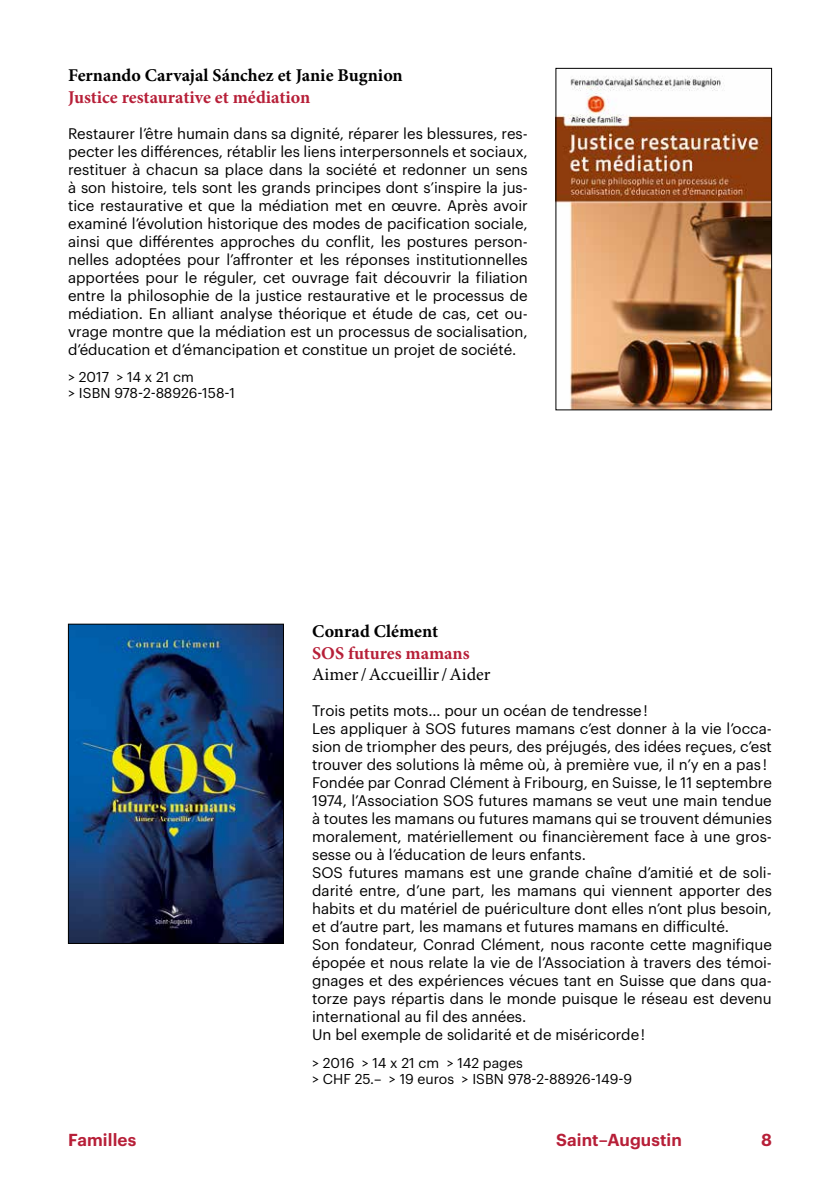
<style>
.page{position:relative;width:840px;height:1191px;background:#fff}
.page>*{position:absolute;margin:0;border:0;box-sizing:border-box;transform-origin:0 0}
.t1{font:700 18px "Minion Pro";color:#000}
.t2{font:700 18px "Minion Pro";color:#b71f38}
.t3{font:18px "Minion Pro";color:#000}
.t4{font:600 17px "Graphik";letter-spacing:.005em;color:#b71f38}
.t5{font:15px/18px "Graphik";color:#000;text-align:justify}
.t6{font:14px/16px "Graphik";color:#000}
</style>
<div class="page">
<img style="left:70px;top:626px;width:211px;height:315px">
<div style="left:68px;top:624px;width:215px;height:319px;border:1px solid #000"></div>
<img style="left:557px;top:76px;width:212px;height:332px">
<div style="left:555px;top:68px;width:216px;height:342px;border:1px solid #000"></div>
<p class="t1" style="left:68px;top:63px;width:336px">Fernando Carvajal Sánchez et Janie Bugnion</p>
<p class="t2" style="left:68px;top:84px;width:243px">Justice restaurative et médiation</p>
<p class="t5" style="left:68px;top:123px;width:461px">Restaurer l’être humain dans sa dignité, réparer les blessures, res&shy;pecter les différences, rétablir les liens interpersonnels et sociaux, restituer à chacun sa place dans la société et redonner un sens à son histoire, tels sont les grands principes dont s’inspire la jus&shy;tice restaurative et que la médiation met en œuvre. Après avoir examiné l’évolution historique des modes de pacification sociale, ainsi que différentes approches du conflit, les postures person&shy;nelles adoptées pour l’affronter et les réponses institutionnelles apportées pour le réguler, cet ouvrage fait découvrir la filiation entre la philosophie de la justice restaurative et le processus de médiation. En alliant analyse théorique et étude de cas, cet ou&shy;vrage montre que la médiation est un processus de socialisation, d’éducation et d’émancipation et constitue un projet de société.</p>
<p class="t6" style="left:68px;top:368px;width:168px">&gt; 2017 &gt; 14 x 21 cm<br>&gt; ISBN 978-2-88926-158-1</p>
<p class="t1" style="left:312px;top:618px;width:127px">Conrad Clément</p>
<p class="t2" style="left:312px;top:640px;width:159px">SOS futures mamans</p>
<p class="t3" style="left:312px;top:662px;width:180px">Aimer/Accueillir/Aider</p>
<p class="t5" style="left:312px;top:700px;width:461px;text-align:left">Trois petits mots… pour un océan de tendresse !<br>Les appliquer à SOS futures mamans c’est donner à la vie l’occa&shy;sion de triompher des peurs, des préjugés, des idées reçues, c’est trouver des solutions là même où, à première vue, il n’y en a pas !<br>Fondée par Conrad Clément à Fribourg, en Suisse, le 11 septembre 1974, l’Association SOS futures mamans se veut une main tendue à toutes les mamans ou futures mamans qui se trouvent démunies moralement, matériellement ou financièrement face à une gros&shy;sesse ou à l’éducation de leurs enfants.<br>SOS futures mamans est une grande chaîne d’amitié et de soli&shy;darité entre, d’une part, les mamans qui viennent apporter des habits et du matériel de puériculture dont elles n’ont plus besoin, et d’autre part, les mamans et futures mamans en difficulté.<br>Son fondateur, Conrad Clément, nous raconte cette magnifique épopée et nous relate la vie de l’Association à travers des témoi&shy;gnages et des expériences vécues tant en Suisse que dans qua&shy;torze pays répartis dans le monde puisque le réseau est devenu international au fil des années.<br>Un bel exemple de solidarité et de miséricorde !</p>
<p class="t6" style="left:312px;top:1053px;width:321px">&gt; 2016 &gt; 14 x 21 cm &gt; 142 pages<br>&gt; CHF 25.– &gt; 19 euros &gt; ISBN 978-2-88926-149-9</p>
<p class="t4" style="left:68px;top:1126px;width:70px">Familles</p>
<p class="t4" style="left:556px;top:1126px;width:127px">Saint–Augustin</p>
<p class="t4" style="left:760px;top:1126px;width:12px">8</p>
</div>
